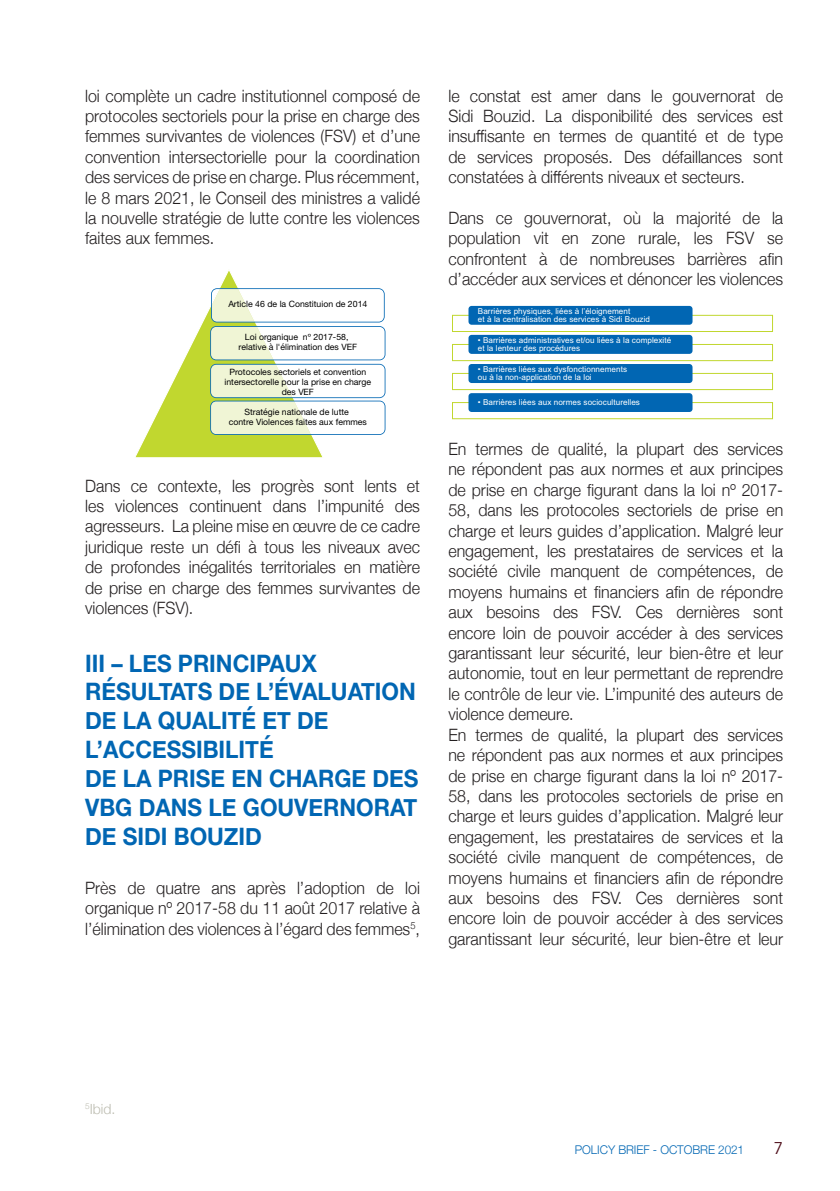
<style>
.page{position:relative;width:840px;height:1191px;background:#fff}
.page>*{position:absolute;margin:0;border:0;box-sizing:border-box;transform-origin:0 0}
.Titre_Bleu{font:700 24px/28.8px "Helvetica Neue";color:#0166b3;scale:.94 1}
.t1{font:300 17px/20.4px "Helvetica Neue";color:#231f20;text-align:justify;scale:.94 1}
.t2{font:17px "Avenir";color:#50101c}
.t3{font:300 14px "Helvetica Neue";color:#bcbcb0}
.t4{font:300 12px "Helvetica Neue";letter-spacing:-.005em;color:#0166b3}
.t5{font:8.8px/9.8px "Helvetica Neue";color:#000001;text-align:center}
.t6{font:8.2px/7.8px "Arial";letter-spacing:.005em;color:#fff}
</style>
<div class="page">
<svg style="left:135px;top:271px;width:250px;height:187px"></svg>
<div style="left:452px;top:315px;width:320px;height:17px;border:1px solid #c1d72f"></div>
<div style="left:468px;top:306px;width:224px;height:19px;background:#0166b3;border-radius:3px"></div>
<div style="left:452px;top:344px;width:320px;height:17px;border:1px solid #c1d72f"></div>
<div style="left:468px;top:335px;width:224px;height:19px;background:#0166b3;border-radius:3px"></div>
<div style="left:452px;top:373px;width:320px;height:17px;border:1px solid #c1d72f"></div>
<div style="left:468px;top:364px;width:224px;height:19px;background:#0166b3;border-radius:3px"></div>
<div style="left:452px;top:402px;width:320px;height:17px;border:1px solid #c1d72f"></div>
<div style="left:468px;top:393px;width:224px;height:19px;background:#0166b3;border-radius:3px"></div>
<p class="t1" style="left:85px;top:84px;width:357px">loi complète un cadre institutionnel composé de protocoles sectoriels pour la prise en charge des femmes survivantes de violences (FSV) et d’une convention intersectorielle pour la coordination des services de prise en charge. Plus récemment, le 8 mars 2021, le Conseil des ministres a validé la nouvelle stratégie de lutte contre les violences faites aux femmes.</p>
<p class="t5" style="left:228px;top:299px;width:140px">Article 46 de la Constituion de 2014</p>
<p class="t5" style="left:238px;top:332px;width:120px">Loi organique nº 2017-58, relative à l'élimination des VEF</p>
<p class="t5" style="left:224px;top:367px;width:148px">Protocoles sectoriels et convention intersectorelle pour la prise en charge des VEF</p>
<p class="t5" style="left:228px;top:407px;width:140px">Stratégie nationale de lutte<br>contre Violences faites aux femmes</p>
<p class="t1" style="left:85px;top:474px;width:357px">Dans ce contexte, les progrès sont lents et les violences continuent dans l’impunité des agresseurs. La pleine mise en œuvre de ce cadre juridique reste un défi à tous les niveaux avec de profondes inégalités territoriales en matière de prise en charge des femmes survivantes de violences (FSV).</p>
<p class="Titre_Bleu" style="left:85px;top:649px;width:353px">III – LES PRINCIPAUX<br>RÉSULTATS DE L’ÉVALUATION</p>
<p class="Titre_Bleu" style="left:85px;top:707px;width:260px">DE LA QUALITÉ ET DE<br>L’ACCESSIBILITÉ</p>
<p class="Titre_Bleu" style="left:85px;top:764px;width:356px">DE LA PRISE EN CHARGE DES<br>VBG DANS LE GOUVERNORAT</p>
<p class="Titre_Bleu" style="left:85px;top:822px;width:189px">DE SIDI BOUZID</p>
<p class="t1" style="left:85px;top:876px;width:357px">Près de quatre ans après l’adoption de loi organique nº 2017-58 du 11 août 2017 relative à l’élimination des violences à l’égard des femmes<sup>5</sup>,</p>
<p class="t1" style="left:448px;top:84px;width:357px">le constat est amer dans le gouvernorat de Sidi Bouzid. La disponibilité des services est insuffisante en termes de quantité et de type de services proposés. Des défaillances sont constatées à différents niveaux et secteurs.</p>
<p class="t1" style="left:448px;top:206px;width:357px">Dans ce gouvernorat, où la majorité de la population vit en zone rurale, les FSV se confrontent à de nombreuses barrières afin d’accéder aux services et dénoncer les violences</p>
<p class="t6" style="left:477px;top:308px;width:173px">Barrières physiques, liées à l’éloignement<br>et à la centralisation des services à Sidi Bouzid</p>
<p class="t6" style="left:477px;top:336px;width:195px">• Barrières administratives et/ou liées à la complexité et la lenteur des procédures</p>
<p class="t6" style="left:477px;top:365px;width:151px">• Barrières liées aux dysfonctionnements ou à la non-application de la loi</p>
<p class="t6" style="left:477px;top:398px;width:163px">• Barrières liées aux normes socioculturelles</p>
<p class="t1" style="left:448px;top:437px;width:357px">En termes de qualité, la plupart des services ne répondent pas aux normes et aux principes de prise en charge figurant dans la loi nº 2017- 58, dans les protocoles sectoriels de prise en charge et leurs guides d’application. Malgré leur engagement, les prestataires de services et la société civile manquent de compétences, de moyens humains et financiers afin de répondre aux besoins des FSV. Ces dernières sont encore loin de pouvoir accéder à des services garantissant leur sécurité, leur bien-être et leur autonomie, tout en leur permettant de reprendre le contrôle de leur vie. L’impunité des auteurs de violence demeure.</p>
<p class="t1" style="left:448px;top:723px;width:357px">En termes de qualité, la plupart des services ne répondent pas aux normes et aux principes de prise en charge figurant dans la loi nº 2017- 58, dans les protocoles sectoriels de prise en charge et leurs guides d’application. Malgré leur engagement, les prestataires de services et la société civile manquent de compétences, de moyens humains et financiers afin de répondre aux besoins des FSV. Ces dernières sont encore loin de pouvoir accéder à des services garantissant leur sécurité, leur bien-être et leur</p>
<p class="t3" style="left:85px;top:1097px;width:32px"><sup>5</sup>Ibid.</p>
<p class="t4" style="left:574px;top:1140px;width:171px">POLICY BRIEF - OCTOBRE 2021</p>
<p class="t2" style="left:773px;top:1138px;width:11px">7</p>
</div>
